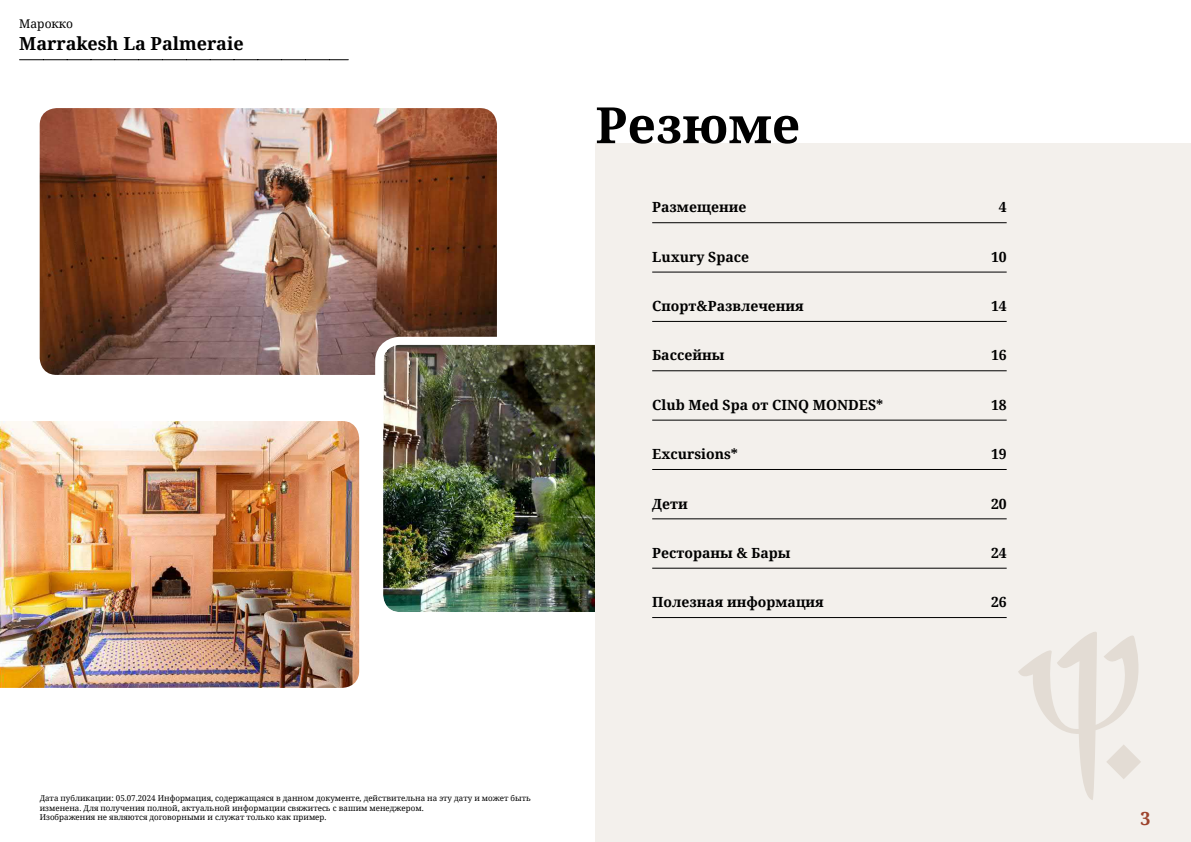
<style>
.page{position:relative;width:1191px;height:842px;background:#fff}
.page>*{position:absolute;margin:0;border:0;box-sizing:border-box;transform-origin:0 0}
.t1{font:700 50px "Noto Serif";color:#000}
.t2{font:700 18px "Noto Serif";color:#000}
.t3{font:700 18px "Noto Serif";color:#9d432c}
.t4{font:700 14px "Noto Serif";color:#000}
.t5{font:12px "Noto Serif";color:#000}
.t6{font:8px/9.6px "Noto Serif";color:#000}
</style>
<div class="page">
<img style="left:40px;top:108px;width:457px;height:267px">
<img style="left:0;top:421px;width:359px;height:267px">
<img style="left:371px;top:333px;width:224px;height:279px">
<svg style="left:20px;top:59px;width:328px;height:1px"></svg>
<div style="left:595px;top:143px;width:596px;height:699px;background:#f3f0ec"></div>
<svg style="left:1018px;top:632px;width:123px;height:168px"></svg>
<hr style="left:652px;top:222px;width:354px;height:1px;background:#000">
<hr style="left:652px;top:272px;width:354px;height:1px;background:#000">
<hr style="left:652px;top:321px;width:354px;height:1px;background:#000">
<hr style="left:652px;top:370px;width:354px;height:1px;background:#000">
<hr style="left:652px;top:420px;width:354px;height:1px;background:#000">
<hr style="left:652px;top:469px;width:354px;height:1px;background:#000">
<hr style="left:652px;top:518px;width:354px;height:1px;background:#000">
<hr style="left:652px;top:568px;width:354px;height:1px;background:#000">
<hr style="left:652px;top:617px;width:354px;height:1px;background:#000">
<h3 class="t5" style="left:19px;top:16px;width:55px">Марокко</h3>
<h2 class="t2" style="left:19px;top:31px;width:226px">Marrakesh La Palmeraie</h2>
<h1 class="t1" style="left:595px;top:90px;width:206px">Резюме</h1>
<h3 class="t4" style="left:652px;top:197px;width:96px">Размещение</h3>
<h3 class="t4" style="left:998px;top:197px;width:9px">4</h3>
<h3 class="t4" style="left:652px;top:247px;width:98px">Luxury Space</h3>
<h3 class="t4" style="left:991px;top:247px;width:17px">10</h3>
<h3 class="t4" style="left:652px;top:296px;width:153px">Спорт&amp;Развлечения</h3>
<h3 class="t4" style="left:991px;top:296px;width:17px">14</h3>
<h3 class="t4" style="left:652px;top:346px;width:74px">Бассейны</h3>
<h3 class="t4" style="left:991px;top:346px;width:17px">16</h3>
<h3 class="t4" style="left:652px;top:395px;width:232px">Club Med Spa от CINQ MONDES*</h3>
<h3 class="t4" style="left:991px;top:395px;width:17px">18</h3>
<h3 class="t4" style="left:652px;top:444px;width:87px">Excursions*</h3>
<h3 class="t4" style="left:991px;top:444px;width:17px">19</h3>
<h3 class="t4" style="left:652px;top:494px;width:37px">Дети</h3>
<h3 class="t4" style="left:991px;top:494px;width:17px">20</h3>
<h3 class="t4" style="left:652px;top:543px;width:140px">Рестораны &amp; Бары</h3>
<h3 class="t4" style="left:991px;top:543px;width:17px">24</h3>
<h3 class="t4" style="left:652px;top:592px;width:173px">Полезная информация</h3>
<h3 class="t4" style="left:991px;top:592px;width:17px">26</h3>
<p class="t6" style="left:40px;top:793px;width:493px">Дата публикации: 05.07.2024 Информация, содержащаяся в данном документе, действительна на эту дату и может быть изменена. Для получения полной, актуальной информации свяжитесь с вашим менеджером.<br>Изображения не являются договорными и служат только как пример.</p>
<h2 class="t3" style="left:1140px;top:806px;width:12px">3</h2>
</div>
